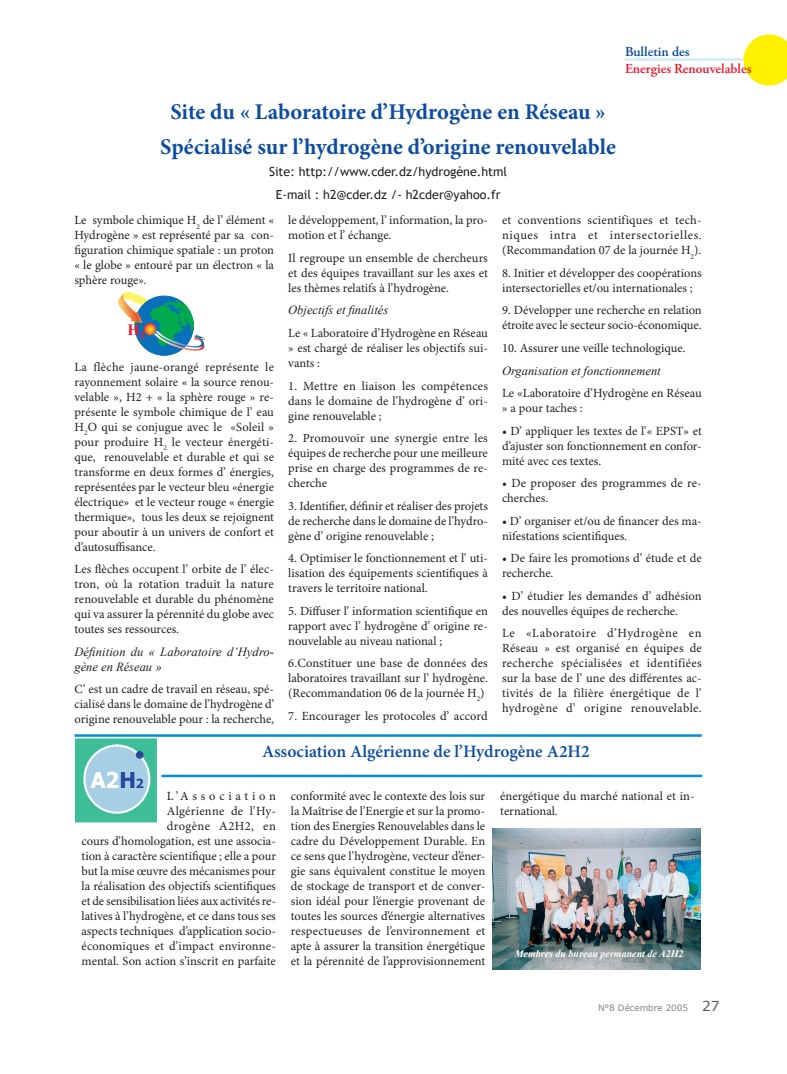
<style>
.page{position:relative;width:787px;height:1074px;background:#fff}
.page>*{position:absolute;margin:0;border:0;box-sizing:border-box;transform-origin:0 0}
.t1{font:700 22.5px/34.5px "Minion Pro";color:#0d4da1;text-align:center}
.t2{font:700 21.75px "Tahoma";color:#fff}
.t3{font:600 17.5px "Minion Pro";color:#0d4da1}
.t4{font:600 13.75px "Adobe Garamond Pro";color:#ee1a2e}
.t5{font:600 13.75px "Adobe Garamond Pro";color:#0d4da1}
.t6{font:12.5px/15px "Minion Pro";color:#231f20;text-align:justify}
.t7{font:italic 12.5px "Times New Roman";color:#231f20}
.t8{font:12.5px/22.5px "Trebuchet MS";color:#231f20;text-align:center}
.t9{font:italic 700 10px "Times New Roman";color:#fff}
.t10{font:8.75px "Verdana";color:#808285}
.t11{font:7.25px "Minion Pro";color:#231f20}
.s1{color:#29459d}
.s2{font-size:12.5px;color:#29459d}
.s3{font-size:13.75px;color:#57585a}
</style>
<div class="page">
<hr style="left:74px;top:734px;width:627px;height:3px;background:#008fd3">
<hr style="left:161px;top:774px;width:541px;height:3px;background:#008fd3">
<hr style="left:625px;top:59px;width:126px;height:2px;background:#d4effb">
<svg style="left:743px;top:34px;width:44px;height:52px"></svg>
<img style="left:150px;top:352px;width:29px;height:3px">
<svg style="left:75px;top:738px;width:82px;height:84px;background:#47c09d"></svg>
<div style="left:84px;top:745px;width:65px;height:67px;background:#a6cfe6;border-radius:50%"></div>
<div style="left:83px;top:744px;width:67px;height:69px;border:2px solid #fff;border-radius:50%"></div>
<div style="left:136px;top:751px;width:8px;height:8px;background:#29459d;border-radius:50%"></div>
<img style="left:492px;top:828px;width:208px;height:141px">
<img style="left:118px;top:292px;width:88px;height:60px">
<p class="t5" style="left:625px;top:43px;width:66px">Bulletin des</p>
<p class="t4" style="left:625px;top:61px;width:128px">Energies Renouvelables</p>
<p class="t1" style="left:160px;top:96px;width:457px">Site du « Laboratoire d’Hydrogène en Réseau »<br>Spécialisé sur l’hydrogène d’origine renouvelable</p>
<p class="t8" style="left:269px;top:161px;width:240px">Site: http://www.cder.dz/hydrogène.html<br>E-mail : h2@cder.dz /- h2cder@yahoo.fr</p>
<p class="t6" style="left:288px;top:213px;width:201px">le développement, l’ information, la pro&shy;motion et l’ échange.</p>
<p class="t6" style="left:288px;top:251px;width:201px">Il regroupe un ensemble de chercheurs et des équipes travaillant sur les axes et les thèmes relatifs à l’hydrogène.</p>
<p class="t7" style="left:288px;top:302px;width:101px">Objectifs et finalités</p>
<p class="t6" style="left:288px;top:326px;width:201px">Le « Laboratoire d’Hydrogène en Réseau » est chargé de réaliser les objectifs sui&shy;vants :</p>
<p class="t6" style="left:288px;top:378px;width:201px">1. Mettre en liaison les compétences dans le domaine de l’hydrogène d’ ori&shy;gine renouvelable ;</p>
<p class="t6" style="left:288px;top:431px;width:201px">2. Promouvoir une synergie entre les équipes de recherche pour une meilleure prise en charge des programmes de re&shy;cherche</p>
<p class="t6" style="left:288px;top:498px;width:201px">3. Identifier, définir et réaliser des projets de recherche dans le domaine de l’hydro&shy;gène d’ origine renouvelable ;</p>
<p class="t6" style="left:288px;top:551px;width:201px">4. Optimiser le fonctionnement et l’ uti&shy;lisation des équipements scientifiques à travers le territoire national.</p>
<p class="t6" style="left:288px;top:603px;width:201px">5. Diffuser l’ information scientifique en rapport avec l’ hydrogène d’ origine re&shy;nouvelable au niveau national ;</p>
<p class="t6" style="left:288px;top:656px;width:201px">6.Constituer une base de données des laboratoires travaillant sur l’ hydrogène. (Recommandation 06 de la journée H<sub>2</sub>)</p>
<p class="t6" style="left:288px;top:708px;width:201px">7. Encourager les protocoles d’ accord</p>
<p class="t6" style="left:74px;top:213px;width:201px">Le symbole chimique H de l’ élément « Hydrogène » est représenté par sa con&shy;figuration chimique spatiale : un proton « le globe » entouré par un électron « la sphère rouge».</p>
<p class="t6" style="left:502px;top:213px;width:201px">et conventions scientifiques et tech&shy;niques intra et intersectorielles. (Recommandation 07 de la journée H<sub>2</sub>).</p>
<p class="t6" style="left:502px;top:266px;width:201px">8. Initier et développer des coopérations intersectorielles et/ou internationales ;</p>
<p class="t6" style="left:502px;top:303px;width:201px">9. Développer une recherche en relation étroite avec le secteur socio-économique.</p>
<p class="t6" style="left:502px;top:341px;width:185px">10. Assurer une veille technologique.</p>
<p class="t7" style="left:502px;top:362px;width:160px">Organisation et fonctionnement</p>
<p class="t6" style="left:502px;top:386px;width:201px">Le «Laboratoire d’Hydrogène en Réseau » a pour taches :</p>
<p class="t6" style="left:502px;top:423px;width:201px">• D’ appliquer les textes de l’« EPST» et d’ajuster son fonctionnement en confor&shy;mité avec ces textes.</p>
<p class="t6" style="left:502px;top:476px;width:201px">• De proposer des programmes de re&shy;cherches.</p>
<p class="t6" style="left:502px;top:513px;width:201px">• D’ organiser et/ou de financer des ma&shy;nifestations scientifiques.</p>
<p class="t6" style="left:502px;top:551px;width:201px">• De faire les promotions d’ étude et de recherche.</p>
<p class="t6" style="left:502px;top:588px;width:201px">• D’ étudier les demandes d’ adhésion des nouvelles équipes de recherche.</p>
<p class="t6" style="left:502px;top:626px;width:201px">Le «Laboratoire d’Hydrogène en Réseau » est organisé en équipes de recherche spécialisées et identifiées sur la base de l’ une des différentes ac&shy;tivités de la filière énergétique de l’ hydrogène d’ origine renouvelable.</p>
<p class="t11" style="left:196px;top:222px;width:5px">2</p>
<p class="t6" style="left:74px;top:360px;width:201px">La flèche aune-orangé représente le rayonnement solaire « la source renou&shy;velable », H2 + « la sphère rouge » re&shy;présente le symbole chimique de l’ eau</p>
<p class="t6" style="left:74px;top:435px;width:201px">pour produire H le vecteur énergéti&shy;que, renouvelable et durable et qui se transforme en deux formes d’ énergies, représentées par le vecteur bleu «énergie électrique» et le vecteur rouge « énergie thermique», tous les deux se rejoignent pour aboutir à un univers de confort et d’autosuffisance.</p>
<p class="t6" style="left:74px;top:562px;width:201px">Les flèches occupent l’ orbite de l’ élec&shy;tron, où la rotation traduit la nature renouvelable et durable du phénomène qui va assurer la pérennité du globe avec toutes ses ressources.</p>
<p class="t7" style="left:74px;top:643px;width:201px">Définition du « Laboratoire d’Hydro-</p>
<p class="t6" style="left:74px;top:682px;width:201px">C’ est un cadre de travail en réseau, spé&shy;cialisé dans le domaine de l’hydrogène d’ origine renouvelable pour : la recherche,</p>
<p class="t6" style="left:130px;top:360px;width:5px">j</p>
<p class="t6" style="left:74px;top:420px;width:201px">H<sub>2</sub>O qui se con ugue avec le «Soleil »</p>
<p class="t6" style="left:155px;top:420px;width:5px">j</p>
<p class="t11" style="left:163px;top:443px;width:5px">2</p>
<p class="t7" style="left:74px;top:658px;width:89px">gène en Réseau »</p>
<h1 class="t3" style="left:262px;top:740px;width:329px">Association Algérienne de l’Hydrogène A2H2</h1>
<p class="t6" style="left:291px;top:788px;width:196px">conformité avec le contexte des lois sur la Maîtrise de l’Energie et sur la promo&shy;tion des Energies Renouvelables dans le cadre du Développement Durable. En ce sens que l’hydrogène, vecteur d’éner&shy;gie sans équivalent constitue le moyen de stockage de transport et de conver&shy;sion idéal pour l’énergie provenant de toutes les sources d’énergie alternatives respectueuses de l’environnement et apte à assurer la transition énergétique et la pérennité de l’approvisionnement</p>
<p class="t6" style="left:500px;top:788px;width:196px">énergétique du marché national et in&shy;ternational.</p>
<p class="t2" style="left:91px;top:764px;width:55px">A2<span class="s1">H</span><span class="s2">2</span></p>
<p class="t6" style="left:81px;top:788px;width:196px;text-align:right">L ’ A s s o c i a t i o n<br>Algérienne de l’Hy-<br>drogène A2H2, en<br>cours d’homologation, est une associa&shy;tion à caractère scientifique ; elle a pour but la mise œuvre des mécanismes pour la réalisation des objectifs scientifiques et de sensibilisation liées aux activités re&shy;latives à l’hydrogène, et ce dans tous ses aspects techniques d’application socio&shy;économiques et d’impact environne&shy;mental. Son action s’inscrit en parfaite</p>
<h2 class="t9" style="left:514px;top:947px;width:170px">Membres du bureau permanent de A2H2</h2>
<p class="t10" style="left:598px;top:1002px;width:123px">N°8 Décembre 2005 <span class="s3">27</span></p>
</div>
